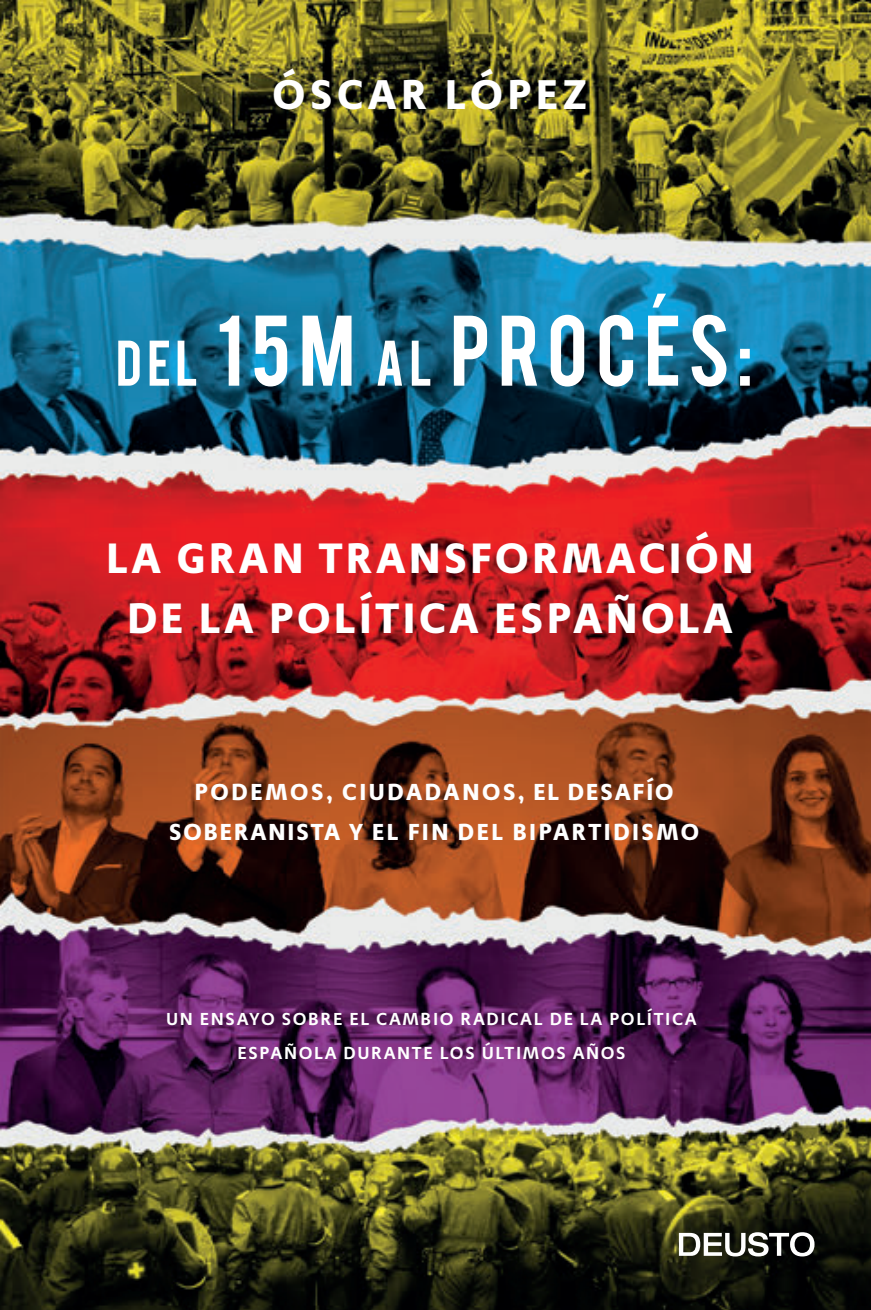
<style>
.page{position:relative;width:871px;height:1310px;background:#fff}
.page>*{position:absolute;margin:0;border:0;box-sizing:border-box;transform-origin:0 0}
.t1{font:78.6px "Bebas";letter-spacing:.095em;color:#fff}
.t2{font:700 44px/60px "Adagio Sans";letter-spacing:.08em;color:#fff;text-align:center}
.t3{font:700 43px "Adagio Sans";letter-spacing:.11em;color:#fff}
.t4{font:700 24px/40px "Adagio Sans";letter-spacing:.1em;color:#fff;text-align:center}
.t5{font:600 18px/34px "Adagio Sans";letter-spacing:.09em;color:#fff;text-align:center}
.s1{font-size:50.6px}
.s2{font-size:72px}
</style>
<div class="page">
<img style="left:0;top:0;width:870px;height:1309px">
<svg style="left:652px;top:294px;width:14px;height:13px"></svg>
<svg style="left:678px;top:1232px;width:136px;height:24px"></svg>
<h3 class="t3" style="left:272px;top:66px;width:316px">ÓSCAR LÓPEZ</h3>
<h1 class="t1" style="left:116px;top:293px;width:638px"><span class="s1">DEL</span> 15M <span class="s1">AL</span> PROCES<span class="s2">:</span></h1>
<h2 class="t2" style="left:106px;top:529px;width:648px">LA GRAN TRANSFORMACIÓN<br>DE LA POLÍTICA ESPAÑOLA</h2>
<h3 class="t4" style="left:169px;top:771px;width:531px">PODEMOS, CIUDADANOS, EL DESAFÍO<br>SOBERANISTA Y EL FIN DEL BIPARTIDISMO</h3>
<p class="t5" style="left:166px;top:1002px;width:532px">UN ENSAYO SOBRE EL CAMBIO RADICAL DE LA POLÍTICA<br>ESPAÑOLA DURANTE LOS ÚLTIMOS AÑOS</p>
</div>
